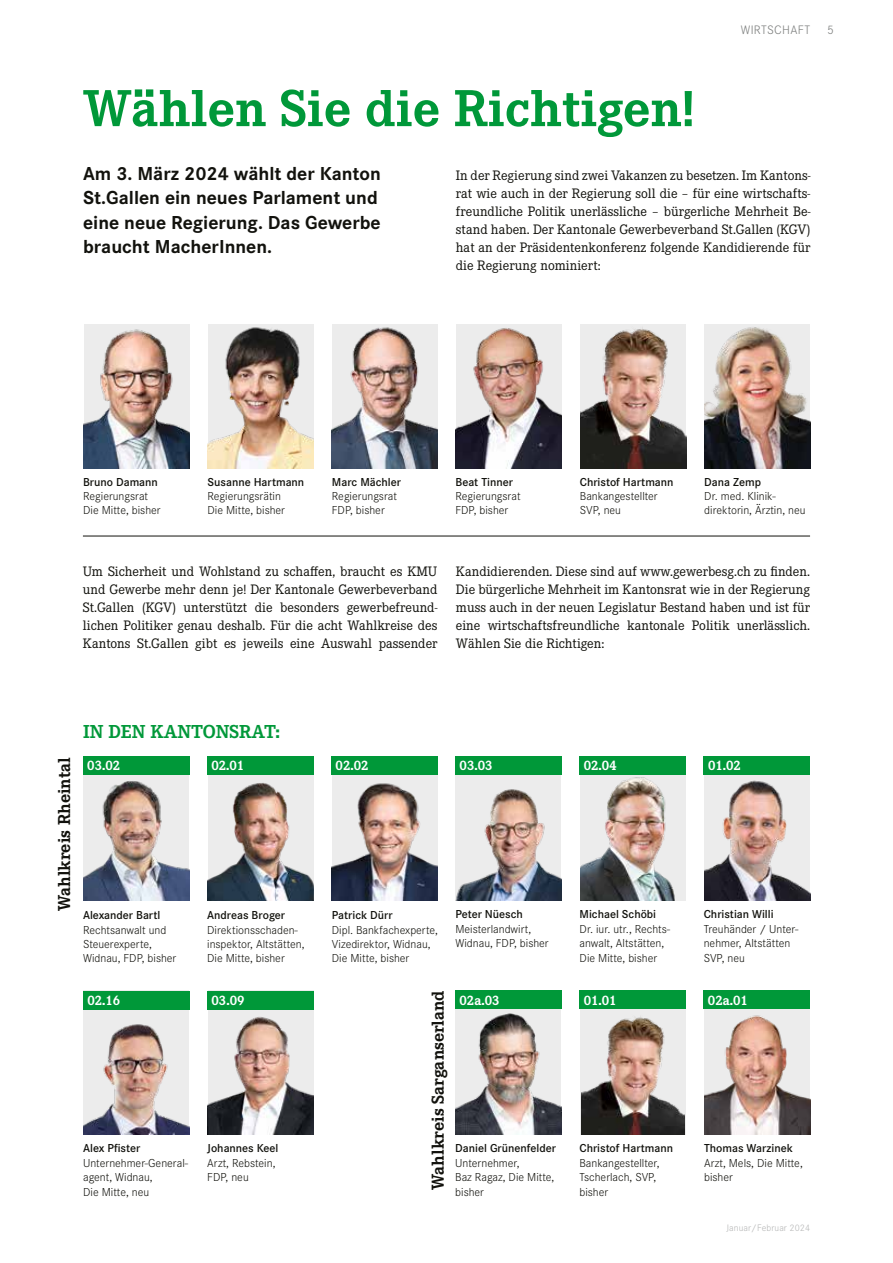
<style>
.page{position:relative;width:893px;height:1263px;background:#fff}
.page>*{position:absolute;margin:0;border:0;box-sizing:border-box;transform-origin:0 0}
.t1{font:700 54px "Corporate E";color:#009839}
.t2{font:700 19.5px/24px "Corporate S";color:#12120d}
.t3{font:700 19.5px "Corporate E";color:#009839}
.t4{font:700 18px "Corporate E";color:#12120d}
.t5{font:14.25px/18px "Corporate E";color:#12120d;text-align:justify}
.t6{font:700 14.25px "Corporate E";color:#fff}
.t7{font:300 12.75px "Corporate S";letter-spacing:.025em;color:#7b7d7c}
.t8{font:300 12px/14.4px "Corporate S";color:#12120d}
.t9{font:600 12px "Corporate S";color:#12120d}
.t10{font:300 9.75px "Corporate S";letter-spacing:.01em;color:#b4b5b5}
</style>
<div class="page">
<img style="left:84px;top:324px;width:106px;height:144px">
<img style="left:456px;top:324px;width:106px;height:144px">
<img style="left:332px;top:324px;width:106px;height:144px">
<img style="left:704px;top:324px;width:106px;height:144px">
<img style="left:208px;top:324px;width:106px;height:144px">
<img style="left:580px;top:324px;width:106px;height:144px">
<svg style="left:208px;top:991px;width:106px;height:144px"></svg>
<img style="left:208px;top:1014px;width:106px;height:120px">
<div style="left:83px;top:991px;width:106px;height:144px;background:#ececec"></div>
<img style="left:83px;top:1024px;width:106px;height:110px">
<div style="left:83px;top:991px;width:106px;height:18px;background:#009839"></div>
<div style="left:207px;top:991px;width:106px;height:18px;background:#009839"></div>
<img style="left:580px;top:774px;width:106px;height:126px">
<div style="left:455px;top:756px;width:106px;height:144px;background:#ececec"></div>
<img style="left:456px;top:789px;width:105px;height:111px">
<svg style="left:704px;top:774px;width:106px;height:3px"></svg>
<img style="left:704px;top:777px;width:106px;height:123px">
<div style="left:455px;top:756px;width:107px;height:18px;background:#009839"></div>
<div style="left:580px;top:756px;width:106px;height:18px;background:#009839"></div>
<div style="left:704px;top:756px;width:106px;height:18px;background:#009839"></div>
<svg style="left:208px;top:756px;width:106px;height:23px"></svg>
<img style="left:208px;top:779px;width:106px;height:121px">
<img style="left:83px;top:774px;width:106px;height:126px">
<img style="left:332px;top:776px;width:106px;height:124px">
<div style="left:83px;top:756px;width:106px;height:18px;background:#009839"></div>
<div style="left:207px;top:756px;width:106px;height:18px;background:#009839"></div>
<div style="left:331px;top:756px;width:107px;height:18px;background:#009839"></div>
<hr style="left:83px;top:536px;width:727px;height:1px;background:#12120d">
<svg style="left:580px;top:1008px;width:106px;height:126px"></svg>
<img style="left:581px;top:1013px;width:104px;height:121px">
<img style="left:455px;top:1008px;width:106px;height:126px">
<img style="left:704px;top:1008px;width:106px;height:126px">
<div style="left:455px;top:990px;width:106px;height:18px;background:#009839"></div>
<div style="left:579px;top:990px;width:107px;height:18px;background:#009839"></div>
<div style="left:704px;top:990px;width:106px;height:18px;background:#009839"></div>
<p class="t7" style="left:741px;top:22px;width:71px">WIRTSCHAFT</p>
<p class="t7" style="left:827px;top:22px;width:8px">5</p>
<h1 class="t1" style="left:83px;top:78px;width:613px">Wählen Sie die Richtigen!</h1>
<p class="t5" style="left:456px;top:166px;width:356px">In der Regierung sind zwei Vakanzen zu besetzen. Im Kantons&shy;rat wie auch in der Regierung soll die – für eine wirtschafts&shy;freundliche Politik unerlässliche – bürgerliche Mehrheit Be&shy;stand haben. Der Kantonale Gewerbeverband St.Gallen (KGV) hat an der Präsidentenkonferenz folgende Kandidierende für die Regierung nominiert:</p>
<h2 class="t2" style="left:83px;top:161px;width:299px">Am 3. März 2024 wählt der Kanton<br>St.Gallen ein neues Parlament und eine neue Regierung. Das Gewerbe braucht MacherInnen.</h2>
<p class="t9" style="left:83px;top:474px;width:76px">Bruno Damann</p>
<p class="t8" style="left:83px;top:488px;width:79px">Regierungsrat<br>Die Mitte, bisher</p>
<p class="t9" style="left:207px;top:474px;width:98px">Susanne Hartmann</p>
<p class="t8" style="left:207px;top:488px;width:79px">Regierungsrätin<br>Die Mitte, bisher</p>
<p class="t9" style="left:332px;top:474px;width:71px">Marc Mächler</p>
<p class="t8" style="left:332px;top:488px;width:67px">Regierungsrat<br>FDP, bisher</p>
<p class="t9" style="left:455px;top:474px;width:59px">Beat Tinner</p>
<p class="t8" style="left:455px;top:488px;width:67px">Regierungsrat<br>FDP, bisher</p>
<p class="t9" style="left:580px;top:474px;width:95px">Christof Hartmann</p>
<p class="t8" style="left:580px;top:488px;width:79px">Bankangestellter<br>SVP, neu</p>
<p class="t9" style="left:704px;top:474px;width:58px">Dana Zemp</p>
<p class="t8" style="left:704px;top:488px;width:103px">Dr. med. Klinik&shy;direktorin, Ärztin, neu</p>
<p class="t5" style="left:83px;top:562px;width:356px">Um Sicherheit und Wohlstand zu schaffen, braucht es KMU und Gewerbe mehr denn je! Der Kantonale Gewerbeverband St.Gallen (KGV) unterstützt die besonders gewerbefreund&shy;lichen Politiker genau deshalb. Für die acht Wahlkreise des Kantons St.Gallen gibt es jeweils eine Auswahl passender</p>
<p class="t5" style="left:456px;top:562px;width:356px">Kandidierenden. Diese sind auf www.gewerbesg.ch zu finden.<br>Die bürgerliche Mehrheit im Kantonsrat wie in der Regierung muss auch in der neuen Legislatur Bestand haben und ist für eine wirtschaftsfreundliche kantonale Politik unerlässlich.<br>Wählen Sie die Richtigen:</p>
<p class="t4" style="left:54px;top:911px;width:156px;rotate:-90deg">Wahlkreis Rheintal</p>
<h2 class="t3" style="left:83px;top:721px;width:199px">IN DEN KANTONSRAT:</h2>
<p class="t6" style="left:87px;top:757px;width:34px">03.02</p>
<p class="t6" style="left:211px;top:757px;width:34px">02.01</p>
<p class="t6" style="left:336px;top:757px;width:34px">02.02</p>
<p class="t6" style="left:460px;top:757px;width:34px">03.03</p>
<p class="t6" style="left:584px;top:757px;width:34px">02.04</p>
<p class="t6" style="left:708px;top:757px;width:34px">01.02</p>
<p class="t9" style="left:83px;top:907px;width:79px">Alexander Bartl</p>
<p class="t8" style="left:83px;top:922px;width:95px">Rechtsanwalt und<br>Steuerexperte,<br>Widnau, FDP, bisher</p>
<p class="t9" style="left:207px;top:907px;width:80px">Andreas Broger</p>
<p class="t8" style="left:207px;top:922px;width:99px">Direktionsschaden&shy;inspektor, Altstätten,<br>Die Mitte, bisher</p>
<p class="t6" style="left:87px;top:992px;width:34px">02.16</p>
<p class="t6" style="left:212px;top:992px;width:34px">03.09</p>
<p class="t9" style="left:83px;top:1140px;width:59px">Alex Pfister</p>
<p class="t8" style="left:83px;top:1155px;width:107px">Unternehmer-General&shy;agent, Widnau,<br>Die Mitte, neu</p>
<p class="t9" style="left:207px;top:1140px;width:73px">Johannes Keel</p>
<p class="t8" style="left:207px;top:1155px;width:70px">Arzt, Rebstein,<br>FDP, neu</p>
<p class="t9" style="left:332px;top:907px;width:62px">Patrick Dürr</p>
<p class="t8" style="left:332px;top:922px;width:108px">Dipl. Bankfachexperte,<br>Vizedirektor, Widnau,<br>Die Mitte, bisher</p>
<p class="t9" style="left:455px;top:906px;width:69px">Peter Nüesch</p>
<p class="t8" style="left:455px;top:921px;width:95px">Meisterlandwirt,<br>Widnau, FDP, bisher</p>
<p class="t9" style="left:580px;top:906px;width:78px">Michael Schöbi</p>
<p class="t8" style="left:580px;top:921px;width:92px">Dr. iur. utr., Rechts&shy;anwalt, Altstätten,<br>Die Mitte, bisher</p>
<p class="t9" style="left:704px;top:906px;width:71px">Christian Willi</p>
<p class="t8" style="left:704px;top:921px;width:96px">Treuhänder / Unter&shy;nehmer, Altstätten<br>SVP, neu</p>
<p class="t4" style="left:428px;top:1190px;width:201px;rotate:-90deg">Wahlkreis Sarganserland</p>
<p class="t6" style="left:460px;top:992px;width:42px">02a.03</p>
<p class="t6" style="left:584px;top:992px;width:34px">01.01</p>
<p class="t6" style="left:708px;top:992px;width:42px">02a.01</p>
<p class="t9" style="left:455px;top:1140px;width:102px">Daniel Grünenfelder</p>
<p class="t8" style="left:455px;top:1155px;width:101px">Unternehmer,<br>Baz Ragaz, Die Mitte, bisher</p>
<p class="t9" style="left:579px;top:1140px;width:95px">Christof Hartmann</p>
<p class="t8" style="left:579px;top:1155px;width:82px">Bankangestellter,<br>Tscherlach, SVP, bisher</p>
<p class="t9" style="left:704px;top:1140px;width:90px">Thomas Warzinek</p>
<p class="t8" style="left:704px;top:1155px;width:100px">Arzt, Mels, Die Mitte, bisher</p>
<p class="t10" style="left:727px;top:1222px;width:85px">Januar/Februar 2024</p>
</div>
